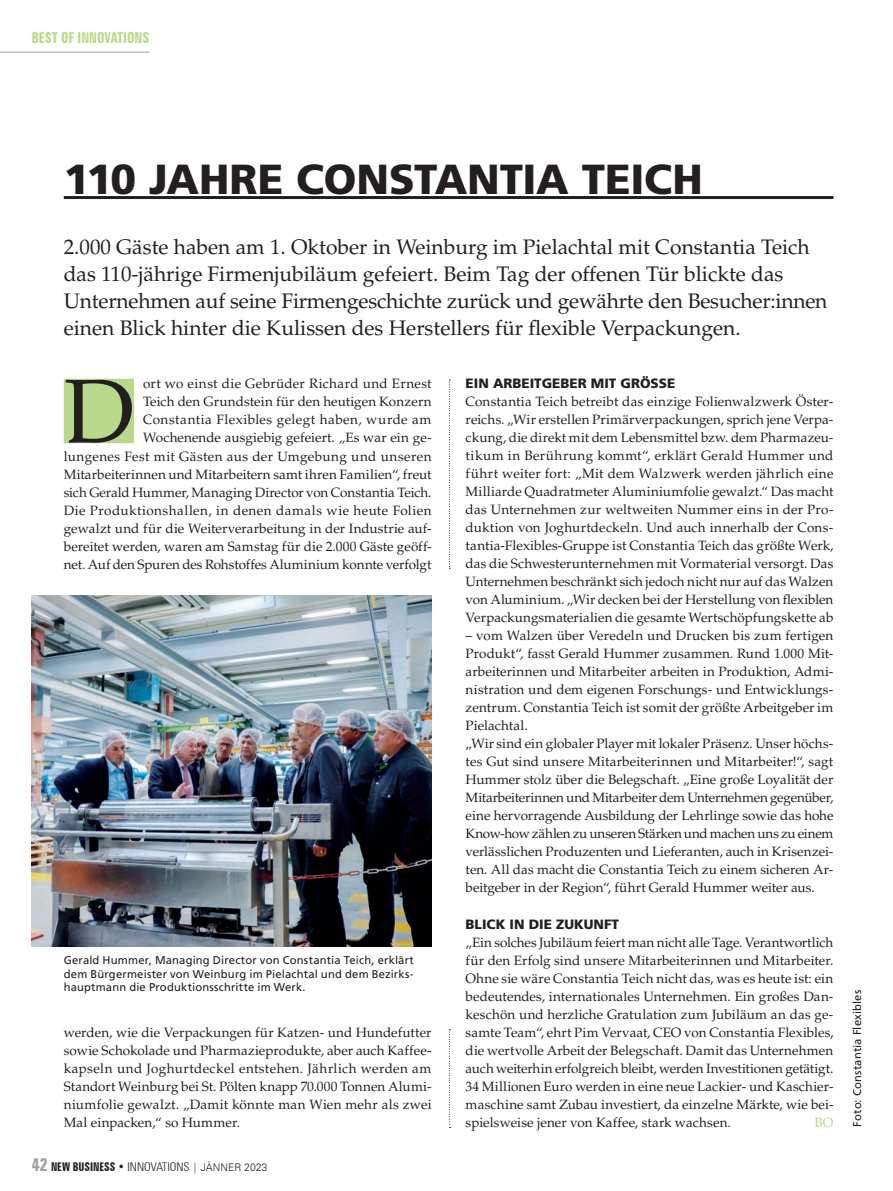
<style>
.page{position:relative;width:893px;height:1191px;background:#fff}
.page>*{position:absolute;margin:0;border:0;box-sizing:border-box;transform-origin:0 0}
.t1{font:90.6px "Palatino LT Std";color:#231f20}
.t2{font:900 42px "Frutiger LT Std";letter-spacing:-.005em;color:#231f20}
.t3{font:21px/27px "Palatino LT Std";color:#231f20}
.t4{font:700 extra-condensed 15px "Zurich BT";color:#b8d989}
.t5{font:13.5px/18px "Palatino LT Std";letter-spacing:.005em;color:#231f20;text-align:justify}
.t6{font:900 13.5px "Frutiger LT Std";color:#231f20}
.t7{font:13.5px "Palatino LT Std";color:#b8d989}
.t8{font:700 extra-condensed 12px "Zurich BT";color:#231f20}
.t9{font:11.25px/13.5px "Frutiger LT Std";letter-spacing:.015em;color:#231f20;text-align:justify}
.s1{font-size:18px;color:#9d9fa2}
.s2{font-weight:300;font-stretch:condensed}
.s3{font-weight:300;font-stretch:normal;font-size:10.5px}
</style>
<div class="page">
<hr style="left:0;top:52px;width:149px;height:1px;background:#9d9fa2">
<div style="left:64px;top:379px;width:70px;height:64px;background:#b8d989"></div>
<img style="left:32px;top:595px;width:400px;height:351px">
<svg style="left:449px;top:1029px;width:1px;height:99px"></svg>
<svg style="left:449px;top:379px;width:1px;height:190px"></svg>
<hr style="left:64px;top:196px;width:769px;height:3px;background:#231f20">
<p class="t4" style="left:32px;top:29px;width:119px">BEST OF INNOVATIONS</p>
<h2 class="t2" style="left:64px;top:154px;width:641px">110 JAHRE CONSTANTIA TEICH</h2>
<p class="t3" style="left:64px;top:234px;width:765px">2.000 Gäste haben am 1. Oktober in Weinburg im Pielachtal mit Constantia Teich das 110-jährige Firmenjubiläum gefeiert. Beim Tag der offenen Tür blickte das Unternehmen auf seine Firmengeschichte zurück und gewährte den Besucher:innen einen Blick hinter die Kulissen des Herstellers für exible Verpackungen.</p>
<p class="t5" style="left:64px;top:375px;width:369px;text-align:right">ort wo einst die Gebrüder Richard und Ernest<br>Teich den Grundstein für den heutigen Konzern<br>Constantia Flexibles gelegt haben, wurde am Wochenende ausgiebig gefeiert. „Es war ein ge-<br>lungenes Fest mit Gästen aus der Umgebung und unseren Mitarbeiterinnen und Mitarbeitern samt ihren Familien“, freut sich Gerald Hummer, Managing Director von Constantia Teich.<br>Die Produktionshallen, in denen damals wie heute Folien gewalzt und für die Weiterverarbeitung in der Industrie auf&shy;bereitet werden, waren am Samstag für die 2.000 Gäste geöff&shy;net. Auf den Spuren des Rohstoffes Aluminium konnte verfolgt</p>
<h1 class="t1" style="left:64px;top:358px;width:72px">D</h1>
<p class="t9" style="left:64px;top:953px;width:352px">Gerald Hummer, Managing Director von Constantia Teich, erklärt dem Bürgermeister von Weinburg im Pielachtal und dem Bezirks&shy;hauptmann die Produktionsschritte im Werk.</p>
<p class="t5" style="left:64px;top:1023px;width:369px">werden, wie die Verpackungen für Katzen- und Hundefutter sowie Schokolade und Pharmazieprodukte, aber auch Kaffee&shy;kapseln und Joghurtdeckel entstehen. Jährlich werden am Standort Weinburg bei St. Pölten knapp 70.000 Tonnen Alumi&shy;niumfolie gewalzt. „Damit könnte man Wien mehr als zwei Mal einpacken,“ so Hummer.</p>
<p class="t8" style="left:32px;top:1159px;width:237px"><span class="s1">42</span> NEW BUSINESS • <span class="s2">INNOVATIONS</span> <span class="s3">| JÄNNER 2023</span></p>
<p class="t6" style="left:466px;top:375px;width:211px">EIN ARBEITGEBER MIT GRÖSSE</p>
<p class="t5" style="left:466px;top:393px;width:369px">Constantia Teich betreibt das einzige Folienwalzwerk Öster&shy;reichs. „Wir erstellen Primärverpackungen, sprich jene Verpa&shy;ckung, die direkt mit dem Lebensmittel bzw. dem Pharmazeu&shy;tikum in Berührung kommt“, erklärt Gerald Hummer und führt weiter fort: „Mit dem Walzwerk werden jährlich eine Milliarde Quadratmeter Aluminiumfolie gewalzt.“ Das macht das Unternehmen zur weltweiten Nummer eins in der Pro&shy;duktion von Joghurtdeckeln. Und auch innerhalb der Cons&shy;tantia-Flexibles-Gruppe ist Constantia Teich das größte Werk, das die Schwesterunternehmen mit Vormaterial versorgt. Das Unternehmen beschränkt sich jedoch nicht nur auf das Walzen von Aluminium. „Wir decken bei der Herstellung von exiblen Verpackungsmaterialien die gesamte Wertschöpfungskette ab</p>
<p class="t5" style="left:466px;top:627px;width:369px;text-align:left">– vom Walzen über Veredeln und Drucken bis zum fertigen Produkt“, fasst Gerald Hummer zusammen. Rund 1.000 Mit&shy;arbeiterinnen und Mitarbeiter arbeiten in Produktion, Admi&shy;nistration und dem eigenen Forschungs- und Entwicklungs&shy;zentrum. Constantia Teich ist somit der größte Arbeitgeber im Pielachtal.<br>„Wir sind ein globaler Player mit lokaler Präsenz. Unser höchs&shy;tes Gut sind unsere Mitarbeiterinnen und Mitarbeiter!“, sagt Hummer stolz über die Belegschaft. „Eine große Loyalität der Mitarbeiterinnen und Mitarbeiter dem Unternehmen gegenüber, eine hervorragende Ausbildung der Lehrlinge sowie das hohe Know-how zählen zu unseren Stärken und machen uns zu einem verlässlichen Produzenten und Lieferanten, auch in Krisenzei&shy;ten. All das macht die Constantia Teich zu einem sicheren Ar&shy;beitgeber in der Region“, führt Gerald Hummer weiter aus.</p>
<p class="t6" style="left:466px;top:915px;width:155px">BLICK IN DIE ZUKUNFT</p>
<p class="t5" style="left:466px;top:933px;width:369px">„Ein solches Jubiläum feiert man nicht alle Tage. Verantwortlich für den Erfolg sind unsere Mitarbeiterinnen und Mitarbeiter.<br>Ohne sie wäre Constantia Teich nicht das, was es heute ist: ein bedeutendes, internationales Unternehmen. Ein großes Dan&shy;keschön und herzliche Gratulation zum Jubiläum an das ge&shy;samte Team“, ehrt Pim Vervaat, CEO von Constantia Flexibles, die wertvolle Arbeit der Belegschaft. Damit das Unternehmen auch weiterhin erfolgreich bleibt, werden Investitionen getätigt.<br>34 Millionen Euro werden in eine neue Lackier- und Kaschier&shy;maschine samt Zubau investiert, da einzelne Märkte, wie bei&shy;spielsweise jener von Kaffee, stark wachsen.</p>
<p class="t7" style="left:815px;top:1114px;width:20px">BO</p>
<p class="t9" style="left:850px;top:1126px;width:139px;rotate:-90deg">Foto: Constantia Flexibles</p>
</div>
